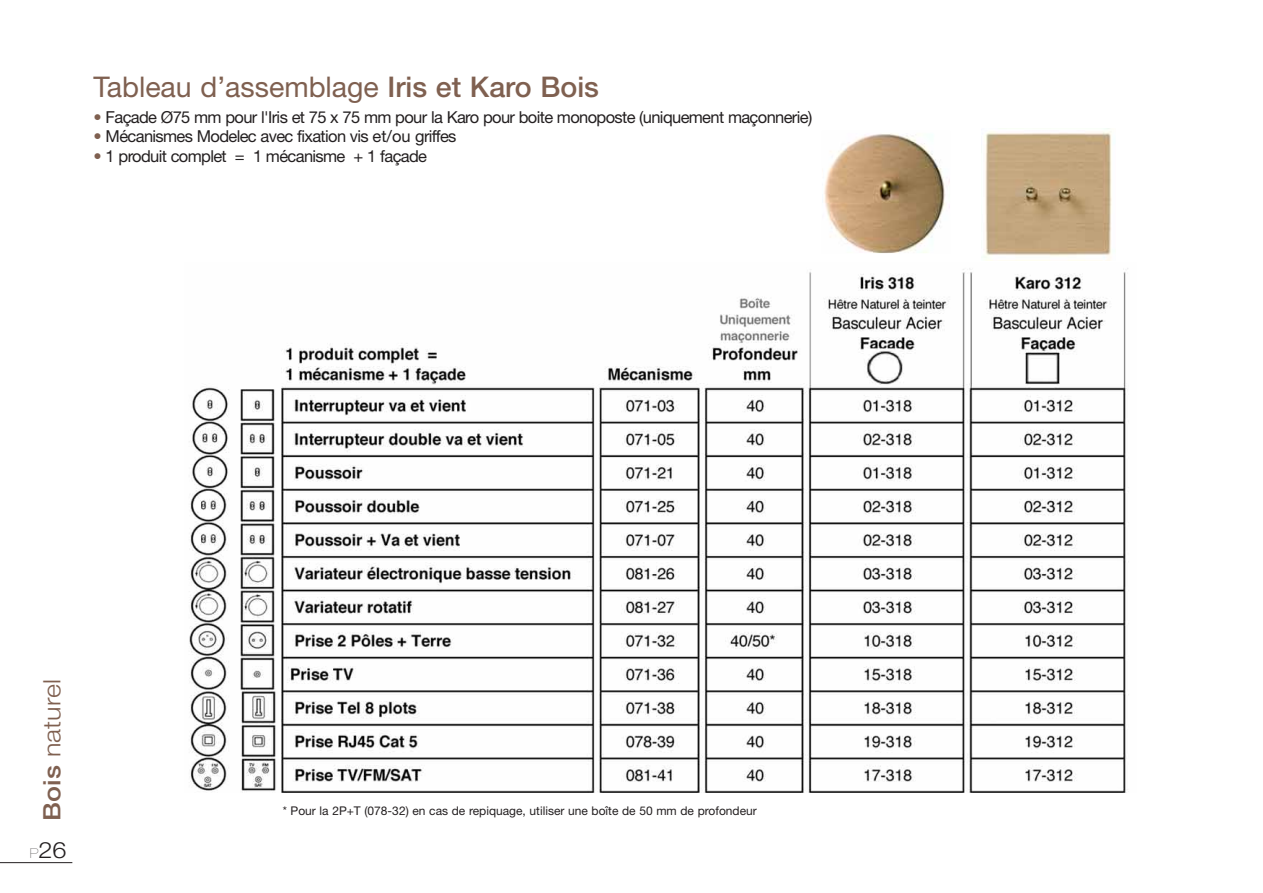
<style>
.page{position:relative;width:1263px;height:893px;background:#fff}
.page>*{position:absolute;margin:0;border:0;box-sizing:border-box;transform-origin:0 0}
.t1{font:28.5px "Helvetica Neue";color:#7f6050}
.t2{font:300 24px "Helvetica Neue";color:#7f6050;scale:1.12 1}
.t3{font:300 22.5px "Helvetica Neue";color:#231f20;scale:1.12 1}
.t4{font:16.5px "Helvetica Neue";letter-spacing:-.04em;color:#231f20}
.t5{font:12px "Helvetica Neue";color:#231f20}
.s1{font-weight:500}
.s2{color:#7f6050}
.s3{font-weight:200;font-size:13.5px}
</style>
<div class="page">
<img style="left:189px;top:268px;width:939px;height:524px">
<hr style="left:0;top:862px;width:72px;height:1px;background:#231f20">
<img style="left:824px;top:133px;width:126px;height:120px">
<img style="left:984px;top:128px;width:128px;height:132px">
<h1 class="t1" style="left:94px;top:77px;width:507px">Tableau d’assemblage <span class="s1">Iris et Karo Bois</span></h1>
<p class="t4" style="left:94px;top:111px;width:720px"><span class="s2">•</span> Façade Ø75 mm pour l'Iris et 75 x 75 mm pour la Karo pour boite monoposte (uniquement maçonnerie)</p>
<p class="t4" style="left:94px;top:131px;width:364px"><span class="s2">•</span> Mécanismes Modelec avec fixation vis et/ou griffes</p>
<p class="t4" style="left:94px;top:150px;width:335px"><span class="s2">•</span> 1 produit complet = 1 mécanisme + 1 façade</p>
<h2 class="t2" style="left:43px;top:821px;width:128px;rotate:-90deg"><span class="s1">Bois</span> naturel</h2>
<h3 class="t3" style="left:30px;top:842px;width:34px"><span class="s3">P</span>26</h3>
<p class="t5" style="left:283px;top:806px;width:476px">* Pour la 2P+T (078-32) en cas de repiquage, utiliser une boîte de 50 mm de profondeur</p>
</div>
